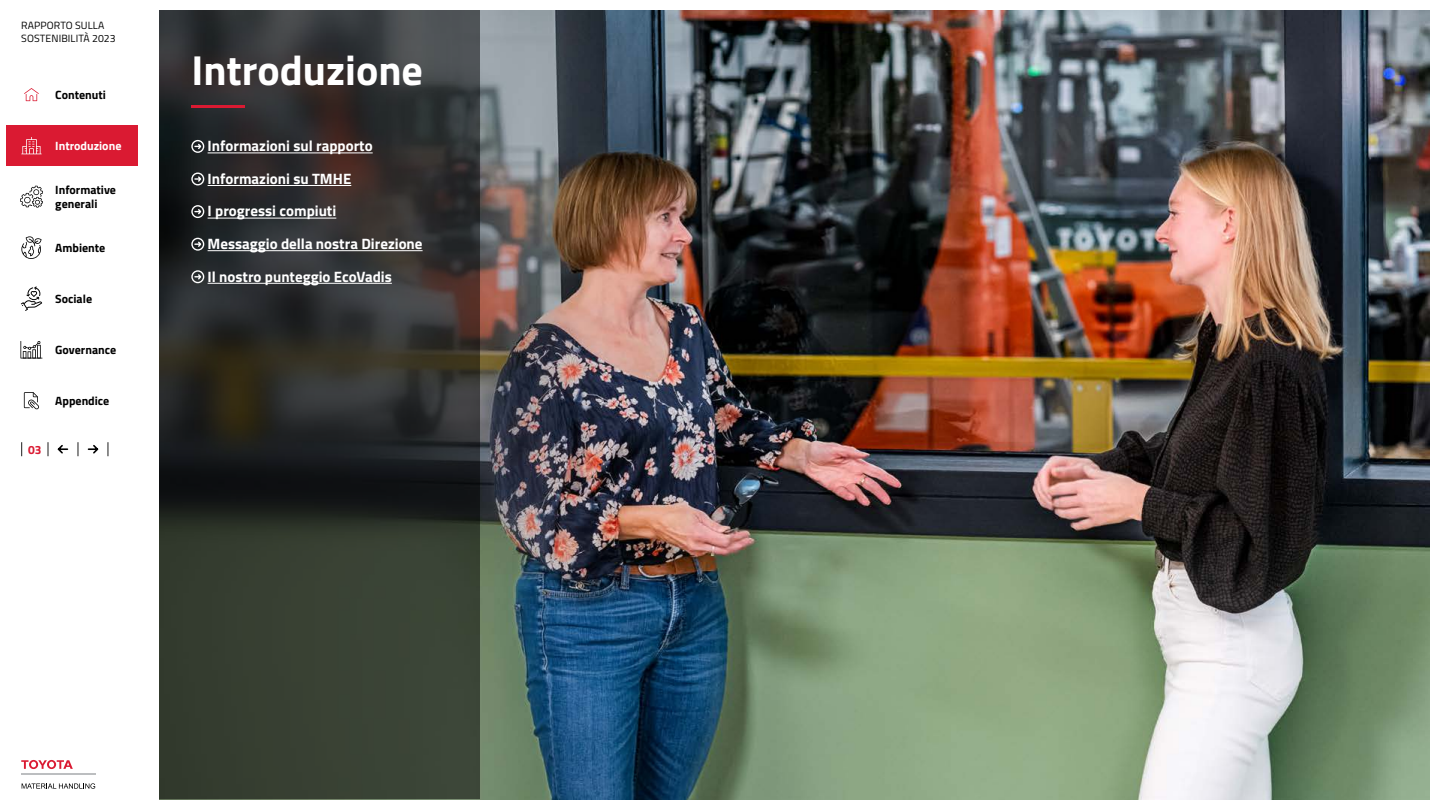
<style>
.page{position:relative;width:1440px;height:810px;background:#fff}
.page>*{position:absolute;margin:0;border:0;box-sizing:border-box;transform-origin:0 0}
.t1{font:700 42px "Titillium";color:#fff}
.t2{font:700 15px/32.6px "Titillium";color:#fff}
.t3{font:700 12px/14.4px "Titillium";color:#000}
.t4{font:700 12px "Titillium";color:#fff}
.t5{font:700 12px "Titillium";color:#da1a32}
.t6{font:10.5px/12.6px "Titillium";letter-spacing:.01em;color:#000}
</style>
<div class="page">
<img style="left:480px;top:11px;width:949px;height:788px">
<svg style="left:159px;top:11px;width:321px;height:788px;background:#30332e"></svg>
<hr style="left:191px;top:106px;width:53px;height:2px;background:#da1a32">
<hr style="left:208px;top:153px;width:165px;height:1px;background:#fff">
<svg style="left:191px;top:140px;width:13px;height:13px"></svg>
<hr style="left:208px;top:185px;width:143px;height:1px;background:#fff">
<svg style="left:191px;top:173px;width:13px;height:12px"></svg>
<hr style="left:208px;top:250px;width:215px;height:1px;background:#fff">
<svg style="left:191px;top:238px;width:13px;height:13px"></svg>
<hr style="left:208px;top:218px;width:128px;height:1px;background:#fff">
<svg style="left:191px;top:205px;width:13px;height:13px"></svg>
<hr style="left:208px;top:283px;width:184px;height:1px;background:#fff">
<svg style="left:191px;top:270px;width:13px;height:13px"></svg>
<svg style="left:21px;top:760px;width:52px;height:9px"></svg>
<hr style="left:21px;top:773px;width:75px;height:2px;background:#bcbec0">
<svg style="left:22px;top:783px;width:73px;height:6px"></svg>
<div style="left:6px;top:125px;width:132px;height:41px;background:#da1a32"></div>
<svg style="left:21px;top:137px;width:21px;height:17px"></svg>
<svg style="left:24px;top:88px;width:15px;height:13px"></svg>
<svg style="left:21px;top:236px;width:21px;height:23px"></svg>
<svg style="left:24px;top:392px;width:15px;height:17px"></svg>
<svg style="left:20px;top:341px;width:22px;height:17px"></svg>
<svg style="left:21px;top:286px;width:21px;height:25px"></svg>
<svg style="left:20px;top:186px;width:23px;height:22px"></svg>
<svg style="left:21px;top:442px;width:1px;height:14px"></svg>
<svg style="left:48px;top:442px;width:1px;height:14px"></svg>
<svg style="left:78px;top:442px;width:1px;height:14px"></svg>
<svg style="left:108px;top:442px;width:1px;height:14px"></svg>
<svg style="left:57px;top:445px;width:12px;height:9px"></svg>
<svg style="left:87px;top:445px;width:12px;height:9px"></svg>
<p class="t6" style="left:21px;top:19px;width:96px">RAPPORTO SULLA<br>SOSTENIBILITÀ 2023</p>
<p class="t3" style="left:55px;top:87px;width:52px">Contenuti</p>
<p class="t4" style="left:55px;top:137px;width:68px">Introduzione</p>
<p class="t3" style="left:55px;top:182px;width:62px">Informative generali</p>
<p class="t3" style="left:55px;top:240px;width:52px">Ambiente</p>
<p class="t3" style="left:55px;top:291px;width:38px">Sociale</p>
<p class="t3" style="left:55px;top:342px;width:62px">Governance</p>
<p class="t3" style="left:55px;top:393px;width:56px">Appendice</p>
<p class="t5" style="left:28px;top:440px;width:15px">03</p>
<h1 class="t1" style="left:191px;top:38px;width:233px">Introduzione</h1>
<p class="t2" style="left:208px;top:129px;width:167px">Informazioni sul rapporto<br>Informazioni su TMHE</p>
<p class="t2" style="left:208px;top:194px;width:130px">I progressi compiuti</p>
<p class="t2" style="left:208px;top:227px;width:217px">Messaggio della nostra Direzione</p>
<p class="t2" style="left:208px;top:259px;width:186px">Il nostro punteggio EcoVadis</p>
</div>
